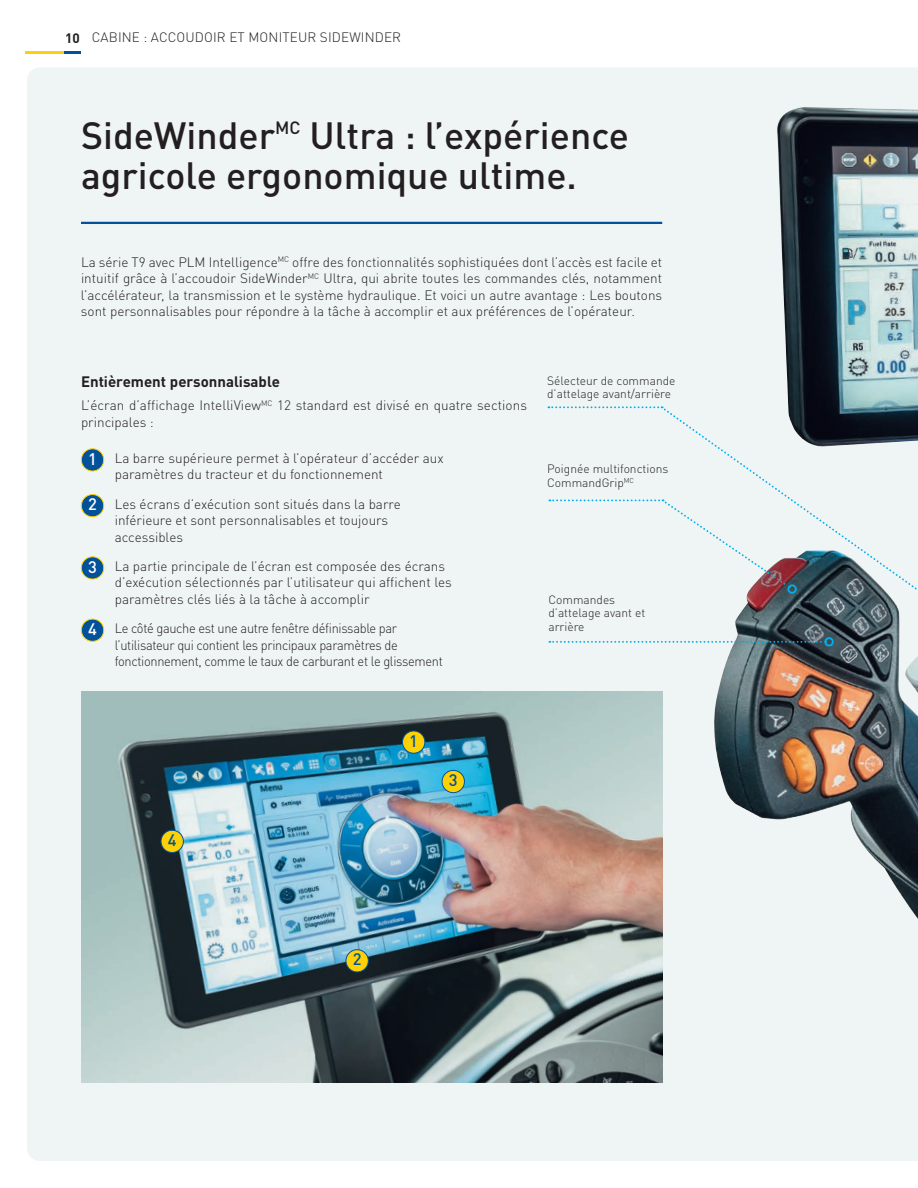
<style>
.page{position:relative;width:918px;height:1188px;background:#fff}
.page>*{position:absolute;margin:0;border:0;box-sizing:border-box;transform-origin:0 0}
.t1{font:500 37.5px/40.5px "DIN Pro";color:#231f20}
.t2{font:500 16.5px "DIN Pro";color:#01529a}
.t3{font:700 15px "DIN Pro";color:#231f20}
.t4{font:300 13.5px/16.5px "DIN Pro";color:#231f20}
.t5{font:300 13.5px/16.5px "DIN Pro";letter-spacing:-.025em;color:#231f20;scale:.95 1}
.t6{font:300 12px/13.5px "DIN Pro";color:#231f20}
.s1{font-weight:700}
.s2{font-weight:500;font-size:16.5px;color:#fff}
</style>
<div class="page">
<div style="left:27px;top:68px;width:891px;height:1093px;background:#eff5f4"></div>
<svg style="left:26px;top:52px;width:55px;height:2px"></svg>
<hr style="left:81px;top:222px;width:581px;height:2px;background:#01529a">
<img style="left:709px;top:107px;width:209px;height:812px">
<div style="left:549px;top:499px;width:113px;height:90px;background:#eff5f4"></div>
<svg style="left:662px;top:407px;width:256px;height:220px"></svg>
<svg style="left:548px;top:406px;width:115px;height:2px"></svg>
<svg style="left:549px;top:641px;width:275px;height:2px"></svg>
<div style="left:824px;top:637px;width:10px;height:10px;border:2px solid #00aeef;border-radius:50%"></div>
<div style="left:81px;top:449px;width:23px;height:22px;background:#01529a;border-radius:50%"></div>
<div style="left:81px;top:448px;width:23px;height:23px;border:1px solid #fed105;border-radius:50%"></div>
<div style="left:81px;top:495px;width:23px;height:22px;background:#01529a;border-radius:50%"></div>
<div style="left:81px;top:494px;width:23px;height:23px;border:1px solid #fed105;border-radius:50%"></div>
<div style="left:81px;top:557px;width:23px;height:22px;background:#01529a;border-radius:50%"></div>
<div style="left:81px;top:556px;width:23px;height:23px;border:1px solid #fed105;border-radius:50%"></div>
<div style="left:81px;top:619px;width:23px;height:22px;background:#01529a;border-radius:50%"></div>
<div style="left:81px;top:619px;width:23px;height:23px;border:1px solid #fed105;border-radius:50%"></div>
<img style="left:81px;top:691px;width:581px;height:391px">
<div style="left:403px;top:731px;width:22px;height:22px;background:#fed105;border-radius:50%"></div>
<div style="left:402px;top:731px;width:23px;height:23px;border:1px solid #01529a;border-radius:50%"></div>
<div style="left:161px;top:830px;width:22px;height:23px;background:#fed105;border-radius:50%"></div>
<div style="left:161px;top:830px;width:23px;height:23px;border:1px solid #01529a;border-radius:50%"></div>
<div style="left:442px;top:770px;width:22px;height:23px;background:#fed105;border-radius:50%"></div>
<div style="left:442px;top:770px;width:23px;height:23px;border:1px solid #01529a;border-radius:50%"></div>
<div style="left:346px;top:950px;width:22px;height:22px;background:#fed105;border-radius:50%"></div>
<div style="left:346px;top:949px;width:23px;height:23px;border:1px solid #01529a;border-radius:50%"></div>
<p class="t4" style="left:65px;top:28px;width:338px"><span class="s1">10</span> CABINE : ACCOUDOIR ET MONITEUR SIDEWINDER</p>
<h1 class="t1" style="left:81px;top:111px;width:550px">SideWinder<sup>MC</sup> Ultra : l’expérience agricole ergonomique ultime.</h1>
<p class="t4" style="left:81px;top:253px;width:583px;text-align:justify">La série T9 avec PLM Intelligence<sup>MC</sup> offre des fonctionnalités sophistiquées dont l’accès est facile et intuitif grâce à l’accoudoir SideWinder<sup>MC</sup> Ultra, qui abrite toutes les commandes clés, notamment l’accélérateur, la transmission et le système hydraulique. Et voici un autre avantage : Les boutons sont personnalisables pour répondre à la tâche à accomplir et aux préférences de l’opérateur.</p>
<p class="t3" style="left:81px;top:369px;width:200px">Entièrement personnalisable</p>
<p class="t4" style="left:81px;top:396px;width:448px">L’écran d’affichage IntelliView<sup>MC</sup> 12 standard est divisé en quatre sections principales :</p>
<p class="t4" style="left:115px;top:449px;width:330px;text-indent:-27px"><span class="s2">1</span> La barre supérieure permet à l’opérateur d’accéder aux paramètres du tracteur et du fonctionnement</p>
<p class="t4" style="left:115px;top:494px;width:288px;text-indent:-27px"><span class="s2">2</span> Les écrans d’exécution sont situés dans la barre inférieure et sont personnalisables et toujours accessibles</p>
<p class="t4" style="left:115px;top:557px;width:339px;text-indent:-27px"><span class="s2">3</span> La partie principale de l’écran est composée des écrans d’exécution sélectionnés par l’utilisateur qui affichent les paramètres clés liés à la tâche à accomplir</p>
<p class="t5" style="left:115px;top:619px;width:347px;text-indent:-27px"><span class="s2">4</span> Le côté gauche est une autre fenêtre définissable par l’utilisateur qui contient les principaux paramètres de fonctionnement, comme le taux de carburant et le glissement</p>
<p class="t6" style="left:547px;top:373px;width:130px">Sélecteur de commande d’attelage avant/arrière</p>
<p class="t6" style="left:547px;top:461px;width:123px">Poignée multifonctions<br>CommandGrip<sup>MC</sup></p>
<p class="t6" style="left:548px;top:592px;width:98px">Commandes d’attelage avant et arrière</p>
<p class="t2" style="left:168px;top:827px;width:10px">4</p>
<p class="t2" style="left:409px;top:727px;width:10px">1</p>
<p class="t2" style="left:449px;top:767px;width:10px">3</p>
<p class="t2" style="left:353px;top:946px;width:10px">2</p>
</div>
